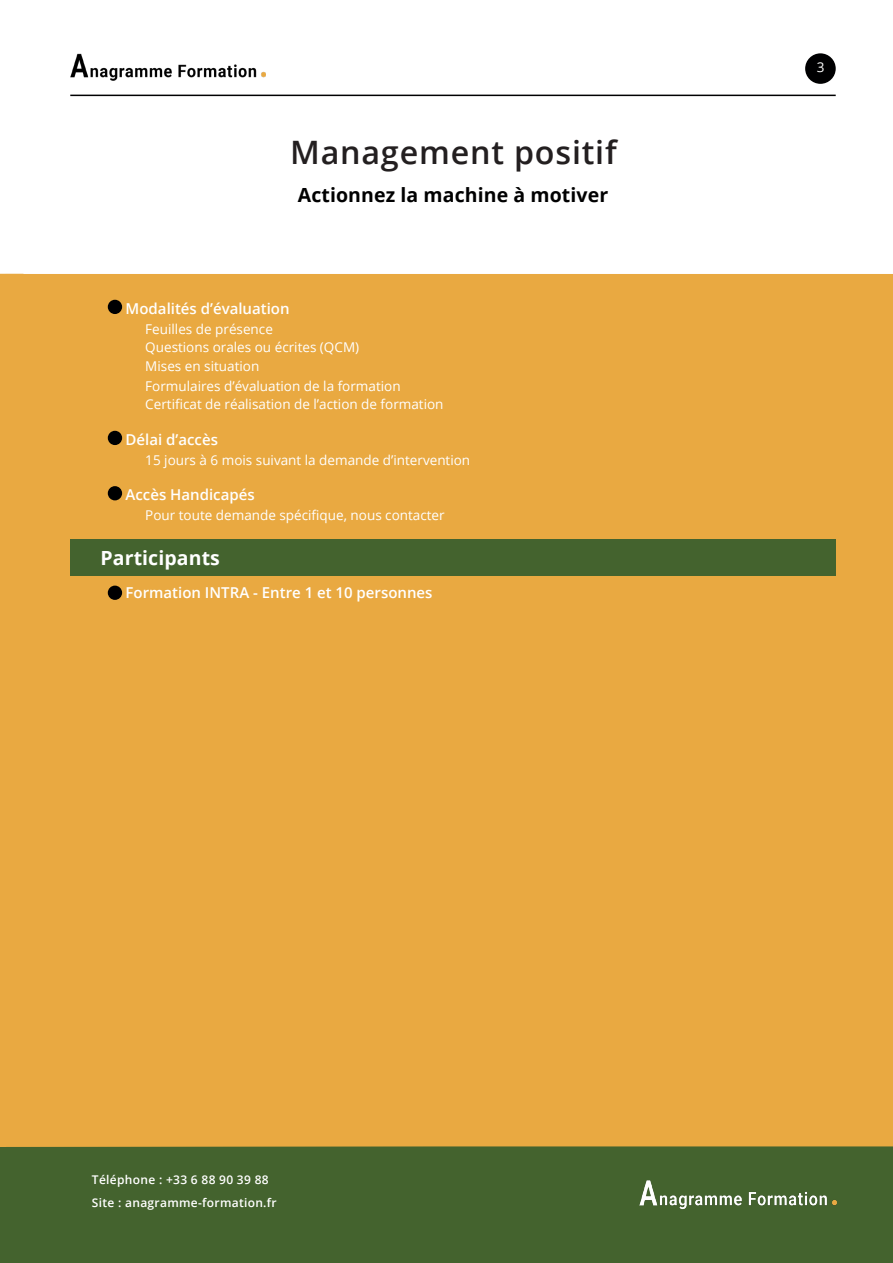
<style>
.page{position:relative;width:893px;height:1263px;background:#fff}
.page>*{position:absolute;margin:0;border:0;box-sizing:border-box;transform-origin:0 0}
.Heading_1___36pt{font:600 32.25px "Open Sans";letter-spacing:.025em;color:#231f20}
.Heading_4___12pt{font:700 19.5px "Open Sans";letter-spacing:.005em;color:#000001}
.Heading_4___12pt-2{font:700 19.5px "Open Sans";letter-spacing:.005em;color:#fff}
.Body___9pt_Left_Just{font:600 15px "Open Sans";color:#fff}
.Body___9pt_Left_Just-2{font:13.5px "Open Sans";color:#fff}
.Body___9pt_Align_Cen{font:13.5px "Open Sans";color:#fff}
.Body___7pt{font:600 12px "Open Sans";letter-spacing:.025em;color:#fff}
</style>
<div class="page">
<img style="left:70px;top:53px;width:195px;height:28px">
<div style="left:0;top:1147px;width:24px;height:116px;background:#44632e"></div>
<div style="left:7px;top:1147px;width:886px;height:116px;background:#44632e"></div>
<hr style="left:70px;top:95px;width:766px;height:1px;background:#000001">
<div style="left:805px;top:53px;width:31px;height:31px;background:#000001;border-radius:50%"></div>
<img style="left:639px;top:1180px;width:197px;height:30px">
<div style="left:0;top:274px;width:893px;height:873px;background:#e9a941"></div>
<div style="left:108px;top:300px;width:14px;height:14px;background:#000001;border-radius:50%"></div>
<div style="left:108px;top:431px;width:14px;height:14px;background:#000001;border-radius:50%"></div>
<div style="left:108px;top:486px;width:14px;height:14px;background:#000001;border-radius:50%"></div>
<div style="left:108px;top:586px;width:14px;height:14px;background:#000001;border-radius:50%"></div>
<div style="left:71px;top:539px;width:765px;height:37px;background:#44632e"></div>
<p class="Heading_1___36pt" style="left:290px;top:131px;width:328px">Management positif</p>
<p class="Heading_4___12pt" style="left:298px;top:182px;width:312px">Actionnez la machine à motiver</p>
<p class="Body___9pt_Left_Just" style="left:126px;top:298px;width:165px">Modalités d’évaluation</p>
<p class="Body___9pt_Left_Just-2" style="left:145px;top:319px;width:129px">Feuilles de présence</p>
<p class="Body___9pt_Left_Just-2" style="left:145px;top:338px;width:215px">Questions orales ou écrites (QCM)</p>
<p class="Body___9pt_Left_Just-2" style="left:145px;top:357px;width:115px">Mises en situation</p>
<p class="Body___9pt_Left_Just-2" style="left:145px;top:377px;width:257px">Formulaires d’évaluation de la formation</p>
<p class="Body___9pt_Left_Just-2" style="left:145px;top:395px;width:300px">Certificat de réalisation de l’action de formation</p>
<p class="Body___9pt_Left_Just" style="left:126px;top:429px;width:94px">Délai d’accès</p>
<p class="Body___9pt_Left_Just-2" style="left:145px;top:450px;width:326px">15 jours à 6 mois suivant la demande d’intervention</p>
<p class="Body___9pt_Left_Just" style="left:126px;top:485px;width:131px">Accès Handicapés</p>
<p class="Body___9pt_Left_Just-2" style="left:145px;top:506px;width:301px">Pour toute demande spécifique, nous contacter</p>
<p class="Heading_4___12pt-2" style="left:100px;top:544px;width:121px">Participants</p>
<p class="Body___9pt_Left_Just" style="left:126px;top:582px;width:308px">Formation INTRA - Entre 1 et 10 personnes</p>
<p class="Body___9pt_Align_Cen" style="left:817px;top:58px;width:9px">3</p>
<p class="Body___7pt" style="left:92px;top:1172px;width:178px">Téléphone : +33 6 88 90 39 88</p>
<p class="Body___7pt" style="left:92px;top:1194px;width:186px">Site : anagramme-formation.fr</p>
</div>
